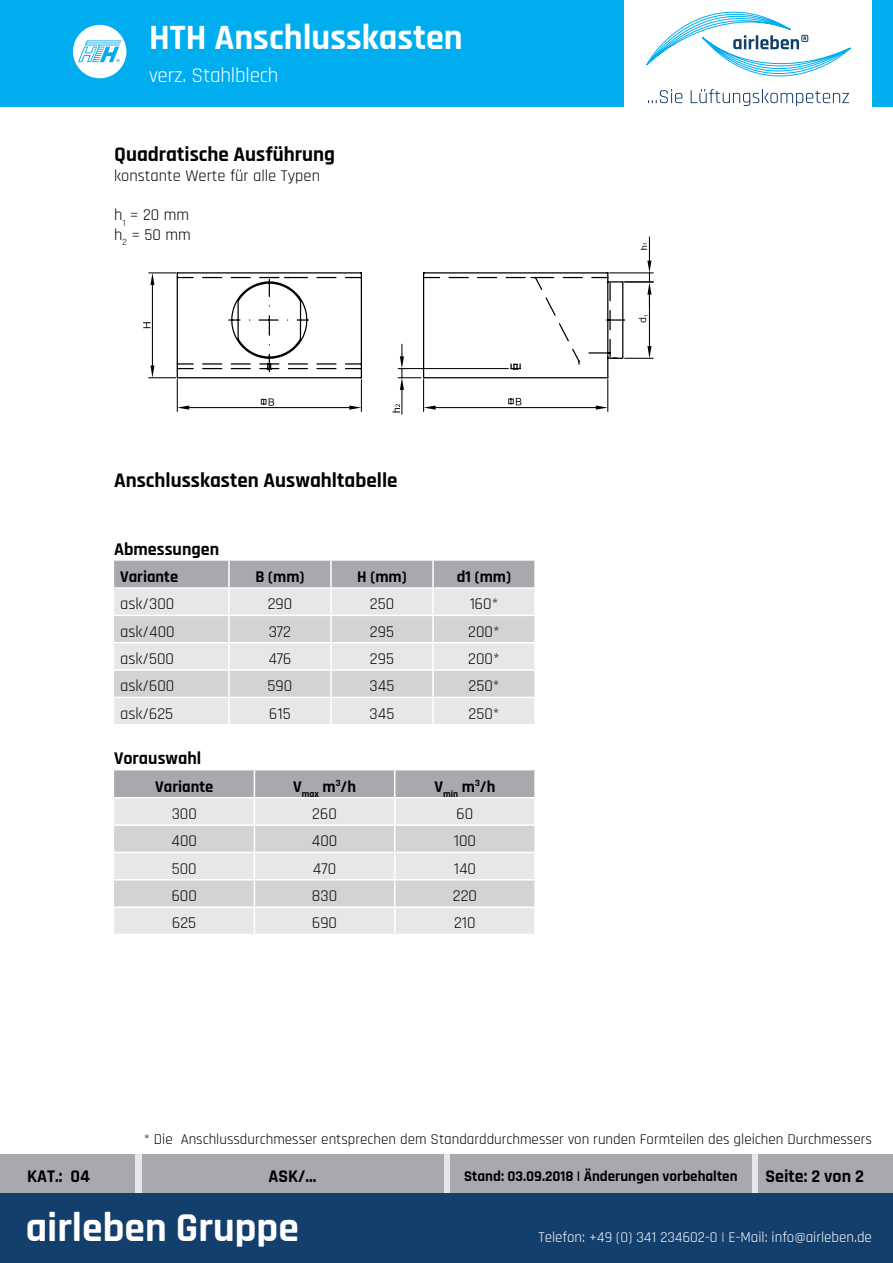
<style>
.page{position:relative;width:893px;height:1263px;background:#fff}
.page>*{position:absolute;margin:0;border:0;box-sizing:border-box;transform-origin:0 0}
.t1{font:700 41.55px "Rajdhani";color:#fff}
.t2{font:700 36px "Rajdhani";color:#fff}
.t3{font:700 21px "Rajdhani";color:#000}
.t4{font:21px "Rajdhani";letter-spacing:-.01em;color:#fff}
.t5{font:700 18px "Rajdhani";color:#000}
.t6{font:16.5px/19.8px "Rajdhani";color:#000}
.t7{font:700 16.5px "Rajdhani";color:#000}
.t8{font:15px "Rajdhani";color:#000}
.t9{font:15px "Rajdhani";color:#fff}
.t10{font:700 15px "Rajdhani";color:#000}
</style>
<div class="page">
<div style="left:0;top:1154px;width:893px;height:39px;background:#e6e7e8"></div>
<div style="left:0;top:0;width:893px;height:106px;background:#00aeef"></div>
<div style="left:0;top:1193px;width:893px;height:70px;background:#133f6d"></div>
<div style="left:625px;top:0;width:247px;height:149px;background:#fff"></div>
<svg style="left:646px;top:12px;width:205px;height:94px"></svg>
<svg style="left:73px;top:25px;width:53px;height:53px"></svg>
<div style="left:758px;top:1154px;width:135px;height:39px;background:#a7a9ac"></div>
<div style="left:0;top:1154px;width:135px;height:39px;background:#a7a9ac"></div>
<div style="left:450px;top:1154px;width:302px;height:39px;background:#a7a9ac"></div>
<div style="left:142px;top:1154px;width:301px;height:39px;background:#a7a9ac"></div>
<svg style="left:639px;top:315px;width:9px;height:7px"></svg>
<svg style="left:176px;top:272px;width:450px;height:107px"></svg>
<hr style="left:436px;top:407px;width:160px;height:1px;background:#000">
<hr style="left:607px;top:380px;width:1px;height:31px;background:#000">
<svg style="left:596px;top:405px;width:12px;height:5px"></svg>
<hr style="left:649px;top:294px;width:1px;height:52px;background:#000">
<svg style="left:625px;top:346px;width:28px;height:13px"></svg>
<hr style="left:610px;top:272px;width:43px;height:1px;background:#000">
<hr style="left:152px;top:285px;width:1px;height:80px;background:#000">
<svg style="left:149px;top:272px;width:27px;height:13px"></svg>
<svg style="left:149px;top:365px;width:27px;height:13px"></svg>
<svg style="left:143px;top:322px;width:8px;height:6px"></svg>
<hr style="left:398px;top:368px;width:110px;height:1px;background:#000">
<svg style="left:392px;top:344px;width:44px;height:70px"></svg>
<hr style="left:189px;top:407px;width:160px;height:1px;background:#000">
<hr style="left:361px;top:380px;width:1px;height:31px;background:#000">
<hr style="left:177px;top:380px;width:1px;height:31px;background:#000">
<svg style="left:177px;top:405px;width:12px;height:5px"></svg>
<svg style="left:349px;top:405px;width:12px;height:5px"></svg>
<svg style="left:261px;top:398px;width:13px;height:8px"></svg>
<svg style="left:508px;top:398px;width:13px;height:7px"></svg>
<svg style="left:625px;top:237px;width:28px;height:69px"></svg>
<div style="left:114px;top:561px;width:420px;height:26px;background:#a7a9ac"></div>
<div style="left:114px;top:589px;width:420px;height:135px;background:#e6e7e8"></div>
<svg style="left:114px;top:616px;width:420px;height:81px;background:#d8dadb"></svg>
<hr style="left:228px;top:561px;width:2px;height:26px;background:#fff">
<hr style="left:330px;top:561px;width:2px;height:26px;background:#fff">
<hr style="left:432px;top:561px;width:2px;height:26px;background:#fff">
<hr style="left:228px;top:589px;width:2px;height:26px;background:#fff">
<hr style="left:330px;top:589px;width:2px;height:26px;background:#fff">
<hr style="left:432px;top:589px;width:2px;height:26px;background:#fff">
<hr style="left:114px;top:615px;width:115px;height:1px;background:#fff">
<hr style="left:229px;top:615px;width:102px;height:1px;background:#fff">
<hr style="left:228px;top:616px;width:2px;height:26px;background:#fff">
<hr style="left:331px;top:615px;width:102px;height:1px;background:#fff">
<hr style="left:330px;top:616px;width:2px;height:26px;background:#fff">
<hr style="left:433px;top:615px;width:103px;height:1px;background:#fff">
<hr style="left:432px;top:616px;width:2px;height:26px;background:#fff">
<hr style="left:114px;top:642px;width:115px;height:1px;background:#fff">
<hr style="left:229px;top:642px;width:102px;height:1px;background:#fff">
<hr style="left:228px;top:643px;width:2px;height:26px;background:#fff">
<hr style="left:331px;top:642px;width:102px;height:1px;background:#fff">
<hr style="left:330px;top:643px;width:2px;height:26px;background:#fff">
<hr style="left:433px;top:642px;width:103px;height:1px;background:#fff">
<hr style="left:432px;top:643px;width:2px;height:26px;background:#fff">
<hr style="left:114px;top:669px;width:115px;height:2px;background:#fff">
<hr style="left:229px;top:669px;width:102px;height:2px;background:#fff">
<hr style="left:228px;top:671px;width:2px;height:26px;background:#fff">
<hr style="left:331px;top:669px;width:102px;height:2px;background:#fff">
<hr style="left:330px;top:671px;width:2px;height:26px;background:#fff">
<hr style="left:433px;top:669px;width:103px;height:2px;background:#fff">
<hr style="left:432px;top:671px;width:2px;height:26px;background:#fff">
<hr style="left:114px;top:697px;width:115px;height:1px;background:#fff">
<hr style="left:229px;top:697px;width:102px;height:1px;background:#fff">
<hr style="left:228px;top:698px;width:2px;height:26px;background:#fff">
<hr style="left:331px;top:697px;width:102px;height:1px;background:#fff">
<hr style="left:330px;top:698px;width:2px;height:26px;background:#fff">
<hr style="left:433px;top:697px;width:103px;height:1px;background:#fff">
<hr style="left:432px;top:698px;width:2px;height:26px;background:#fff">
<svg style="left:114px;top:770px;width:421px;height:164px;background:#d6d8d9"></svg>
<hr style="left:534px;top:908px;width:2px;height:26px;background:#fff">
<h2 class="t2" style="left:149px;top:16px;width:315px">HTH Anschlusskasten</h2>
<p class="t4" style="left:149px;top:63px;width:131px">verz. Stahlblech</p>
<p class="t3" style="left:114px;top:141px;width:222px">Quadratische Ausführung</p>
<p class="t6" style="left:114px;top:166px;width:208px">konstante Werte für alle Typen</p>
<p class="t6" style="left:114px;top:205px;width:78px">h<sub>1</sub> = 20 mm h<sub>2</sub> = 50 mm</p>
<p class="t3" style="left:114px;top:468px;width:285px">Anschlusskasten Auswahltabelle</p>
<p class="t5" style="left:114px;top:538px;width:106px">Abmessungen</p>
<p class="t7" style="left:120px;top:567px;width:60px">Variante</p>
<p class="t7" style="left:255px;top:567px;width:51px">B (mm)</p>
<p class="t7" style="left:357px;top:567px;width:51px">H (mm)</p>
<p class="t7" style="left:457px;top:567px;width:56px">d1 (mm)</p>
<p class="t6" style="left:120px;top:595px;width:56px">ask/300</p>
<p class="t6" style="left:268px;top:595px;width:26px">290</p>
<p class="t6" style="left:370px;top:595px;width:26px">250</p>
<p class="t6" style="left:470px;top:595px;width:30px">160*</p>
<p class="t6" style="left:120px;top:622px;width:56px">ask/400</p>
<p class="t6" style="left:269px;top:622px;width:24px">372</p>
<p class="t6" style="left:370px;top:622px;width:26px">295</p>
<p class="t6" style="left:468px;top:622px;width:33px">200*</p>
<p class="t6" style="left:120px;top:649px;width:55px">ask/500</p>
<p class="t6" style="left:268px;top:649px;width:25px">476</p>
<p class="t6" style="left:370px;top:649px;width:26px">295</p>
<p class="t6" style="left:468px;top:649px;width:33px">200*</p>
<p class="t6" style="left:120px;top:677px;width:56px">ask/600</p>
<p class="t6" style="left:268px;top:677px;width:26px">590</p>
<p class="t6" style="left:370px;top:677px;width:26px">345</p>
<p class="t6" style="left:468px;top:677px;width:33px">250*</p>
<p class="t6" style="left:120px;top:704px;width:55px">ask/625</p>
<p class="t6" style="left:269px;top:704px;width:23px">615</p>
<p class="t6" style="left:370px;top:704px;width:26px">345</p>
<p class="t6" style="left:468px;top:704px;width:33px">250*</p>
<p class="t5" style="left:114px;top:748px;width:89px">Vorauswahl</p>
<p class="t7" style="left:155px;top:776px;width:60px">Variante</p>
<p class="t7" style="left:293px;top:776px;width:64px">V<sub>max</sub> m<sup>3</sup>/h</p>
<p class="t7" style="left:435px;top:776px;width:62px">V<sub>min</sub> m<sup>3</sup>/h</p>
<p class="t6" style="left:172px;top:804px;width:27px">300</p>
<p class="t6" style="left:312px;top:804px;width:26px">260</p>
<p class="t6" style="left:457px;top:804px;width:18px">60</p>
<p class="t6" style="left:171px;top:832px;width:27px">400</p>
<p class="t6" style="left:312px;top:832px;width:27px">400</p>
<p class="t6" style="left:454px;top:832px;width:24px">100</p>
<p class="t6" style="left:172px;top:859px;width:26px">500</p>
<p class="t6" style="left:313px;top:859px;width:25px">470</p>
<p class="t6" style="left:454px;top:859px;width:24px">140</p>
<p class="t6" style="left:172px;top:886px;width:27px">600</p>
<p class="t6" style="left:312px;top:886px;width:27px">830</p>
<p class="t6" style="left:453px;top:886px;width:26px">220</p>
<p class="t6" style="left:172px;top:914px;width:26px">625</p>
<p class="t6" style="left:312px;top:914px;width:26px">690</p>
<p class="t6" style="left:454px;top:914px;width:23px">210</p>
<p class="t8" style="left:144px;top:1130px;width:730px">* Die Anschlussdurchmesser entsprechen dem Standarddurchmesser von runden Formteilen des gleichen Durchmessers</p>
<p class="t5" style="left:27px;top:1165px;width:64px">KAT.: 04</p>
<p class="t5" style="left:268px;top:1165px;width:50px">ASK/...</p>
<p class="t10" style="left:464px;top:1167px;width:275px">Stand: 03.09.2018 | Änderungen vorbehalten</p>
<p class="t5" style="left:765px;top:1165px;width:100px">Seite: 2 von 2</p>
<h1 class="t1" style="left:26px;top:1202px;width:275px">airleben Gruppe</h1>
<p class="t9" style="left:538px;top:1228px;width:335px">Telefon: +49 (0) 341 234602-0 | E-Mail: info@airleben.de</p>
</div>
